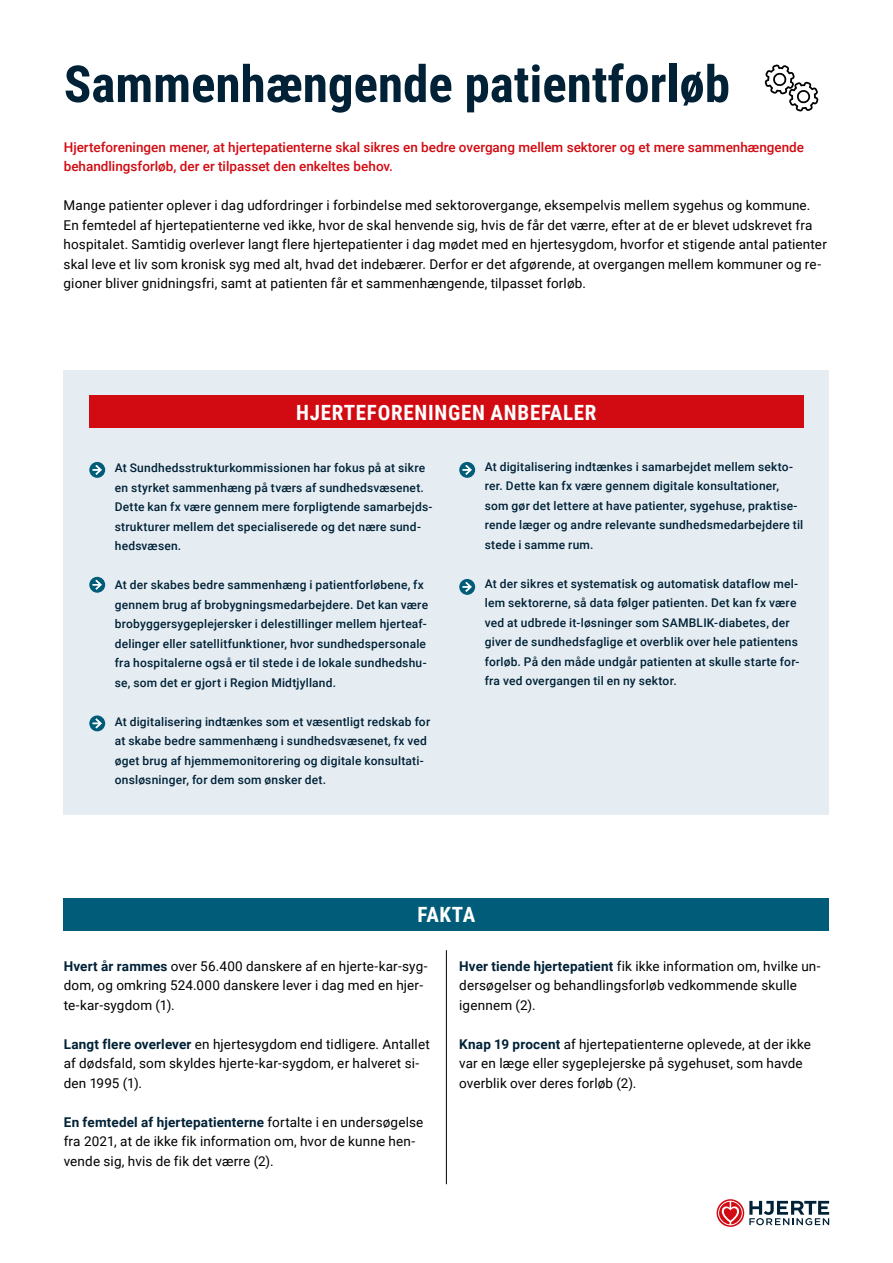
<style>
.page{position:relative;width:893px;height:1263px;background:#fff}
.page>*{position:absolute;margin:0;border:0;box-sizing:border-box;transform-origin:0 0}
.t1{font:700 51px "Roboto Condensed";color:#002136}
.t2{font:700 21px "Roboto Condensed";letter-spacing:.035em;color:#fff}
.t3{font:13.5px/19.5px "Roboto";letter-spacing:.01em;color:#000}
.t4{font:500 13.5px/19.5px "Roboto";color:#d20a11}
.t5{font:500 12px/19.5px "Roboto";letter-spacing:.015em;color:#002136}
.s1{font-weight:700;color:#002136}
</style>
<div class="page">
<svg style="left:717px;top:1199px;width:112px;height:28px"></svg>
<svg style="left:765px;top:64px;width:53px;height:47px"></svg>
<div style="left:64px;top:370px;width:765px;height:444px;background:#e5edf3"></div>
<div style="left:89px;top:395px;width:715px;height:33px;background:#d20a11"></div>
<div style="left:64px;top:898px;width:765px;height:33px;background:#005c78"></div>
<svg style="left:89px;top:462px;width:16px;height:16px"></svg>
<svg style="left:89px;top:577px;width:16px;height:16px"></svg>
<svg style="left:89px;top:715px;width:16px;height:16px"></svg>
<svg style="left:459px;top:462px;width:16px;height:16px"></svg>
<svg style="left:459px;top:579px;width:16px;height:16px"></svg>
<hr style="left:446px;top:950px;width:1px;height:234px;background:#000">
<h1 class="t1" style="left:64px;top:48px;width:668px">Sammenhængende patientforløb</h1>
<p class="t4" style="left:64px;top:136px;width:742px">Hjerteforeningen mener, at hjertepatienterne skal sikres en bedre overgang mellem sektorer og et mere sammenhængende behandlingsforløb, der er tilpasset den enkeltes behov.</p>
<p class="t3" style="left:64px;top:195px;width:765px">Mange patienter oplever i dag udfordringer i forbindelse med sektorovergange, eksempelvis mellem sygehus og kommune.<br>En femtedel af hjertepatienterne ved ikke, hvor de skal henvende sig, hvis de får det værre, efter at de er blevet udskrevet fra hospitalet. Samtidig overlever langt flere hjertepatienter i dag mødet med en hjertesygdom, hvorfor et stigende antal patienter skal leve et liv som kronisk syg med alt, hvad det indebærer. Derfor er det afgørende, at overgangen mellem kommuner og re&shy;gioner bliver gnidningsfri, samt at patienten får et sammenhængende, tilpasset forløb.</p>
<h2 class="t2" style="left:296px;top:397px;width:302px">HJERTEFORENINGEN ANBEFALER</h2>
<p class="t5" style="left:115px;top:457px;width:319px">At Sundhedsstrukturkommissionen har fokus på at sikre en styrket sammenhæng på tværs af sundhedsvæsenet.<br>Dette kan fx være gennem mere forpligtende samarbejds&shy;strukturer mellem det specialiserede og det nære sund&shy;hedsvæsen.</p>
<p class="t5" style="left:115px;top:574px;width:315px">At der skabes bedre sammenhæng i patientforløbene, fx gennem brug af brobygningsmedarbejdere. Det kan være brobyggersygeplejersker i delestillinger mellem hjerteaf&shy;delinger eller satellitfunktioner, hvor sundhedspersonale fra hospitalerne også er til stede i de lokale sundhedshu&shy;se, som det er gjort i Region Midtjylland.</p>
<p class="t5" style="left:115px;top:711px;width:317px">At digitalisering indtænkes som et væsentligt redskab for at skabe bedre sammenhæng i sundhedsvæsenet, fx ved øget brug af hjemmemonitorering og digitale konsultati&shy;onsløsninger, for dem som ønsker det.</p>
<p class="t5" style="left:485px;top:456px;width:320px">At digitalisering indtænkes i samarbejdet mellem sekto&shy;rer. Dette kan fx være gennem digitale konsultationer, som gør det lettere at have patienter, sygehuse, praktise&shy;rende læger og andre relevante sundhedsmedarbejdere til stede i samme rum.</p>
<p class="t5" style="left:485px;top:573px;width:316px">At der sikres et systematisk og automatisk dataflow mel&shy;lem sektorerne, så data følger patienten. Det kan fx være ved at udbrede it-løsninger som SAMBLIK-diabetes, der giver de sundhedsfaglige et overblik over hele patientens forløb. På den måde undgår patienten at skulle starte for&shy;fra ved overgangen til en ny sektor.</p>
<h2 class="t2" style="left:418px;top:900px;width:59px">FAKTA</h2>
<p class="t3" style="left:64px;top:955px;width:365px"><span class="s1">Hvert år rammes</span> over 56.400 danskere af en hjerte-kar-syg&shy;dom, og omkring 524.000 danskere lever i dag med en hjer&shy;te-kar-sygdom (1).</p>
<p class="t3" style="left:64px;top:1033px;width:368px"><span class="s1">Langt flere overlever</span> en hjertesygdom end tidligere. Antallet af dødsfald, som skyldes hjerte-kar-sygdom, er halveret si&shy;den 1995 (1).</p>
<p class="t3" style="left:64px;top:1111px;width:361px"><span class="s1">En femtedel af hjertepatienterne</span> fortalte i en undersøgelse fra 2021, at de ikke fik information om, hvor de kunne hen&shy;vende sig, hvis de fik det værre (2).</p>
<p class="t3" style="left:459px;top:955px;width:363px"><span class="s1">Hver tiende hjertepatient</span> fik ikke information om, hvilke un&shy;dersøgelser og behandlingsforløb vedkommende skulle igennem (2).</p>
<p class="t3" style="left:459px;top:1033px;width:353px"><span class="s1">Knap 19 procent</span> af hjertepatienterne oplevede, at der ikke var en læge eller sygeplejerske på sygehuset, som havde overblik over deres forløb (2).</p>
</div>
